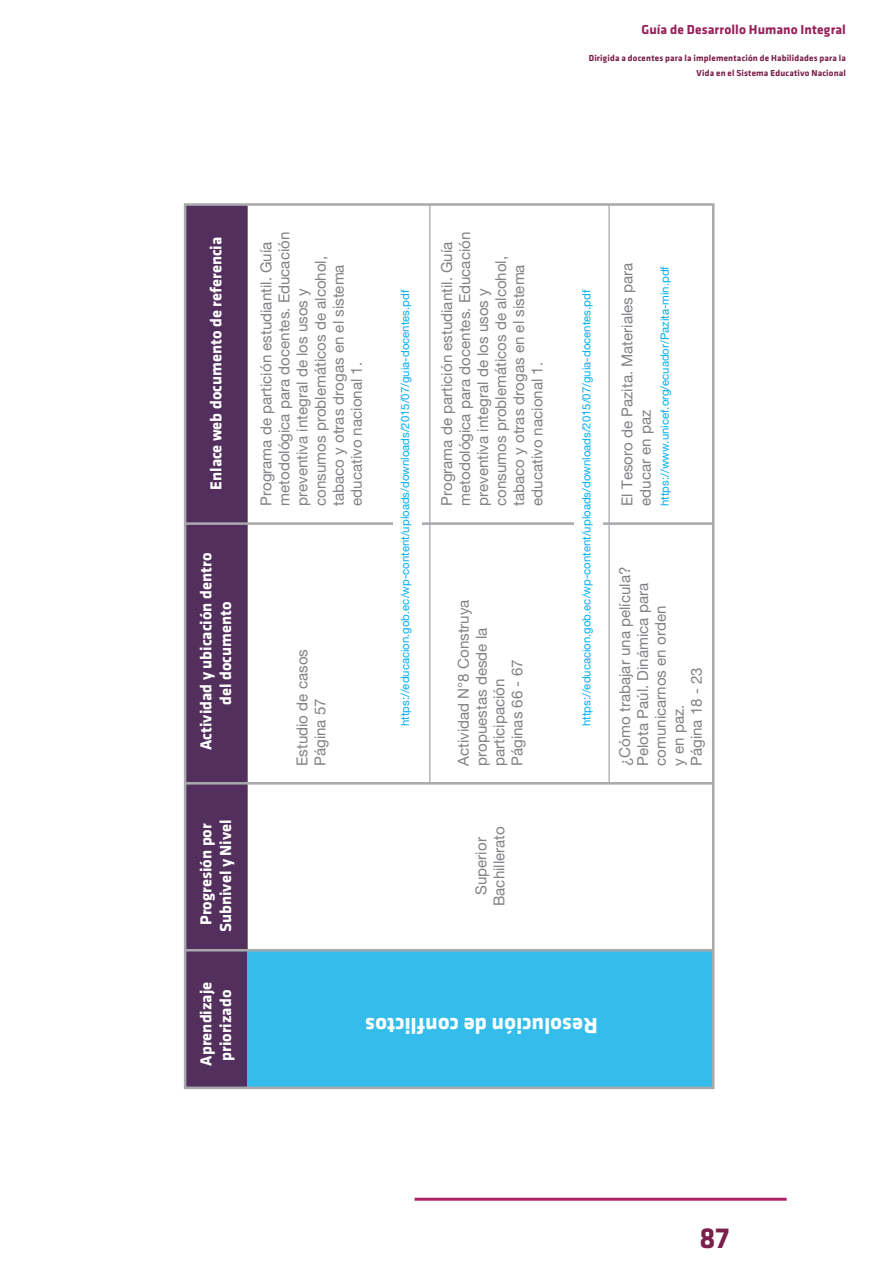
<style>
.page{position:relative;width:893px;height:1263px;background:#fff}
.page>*{position:absolute;margin:0;border:0;box-sizing:border-box;transform-origin:0 0}
.t1{font:700 30px "Klavika";color:#7b204b}
.t2{font:22.65px "Klavika Bold Bold OSF";color:#fff}
.t3{font:16.5px/19.8px "Klavika Bold Bold OSF";color:#fff;text-align:center}
.t4{font:15.15px/18px "Helvetica Neue LT Std";color:#808285}
.t5{font:700 13.5px "Klavika";letter-spacing:.005em;color:#96215a}
.t6{font:11.4px "Helvetica Neue LT Std";color:#00aeef}
.t7{font:700 9px/15px "Klavika";letter-spacing:.02em;color:#7b204b;text-align:right}
</style>
<div class="page">
<hr style="left:415px;top:1198px;width:372px;height:3px;background:#ad2167">
<div style="left:188px;top:207px;width:60px;height:878px;background:#532f5d"></div>
<div style="left:248px;top:950px;width:465px;height:138px;background:#34bdeb"></div>
<hr style="left:185px;top:949px;width:528px;height:2px;background:#a8a9ad">
<hr style="left:185px;top:782px;width:528px;height:2px;background:#a8a9ad">
<hr style="left:185px;top:522px;width:528px;height:3px;background:#a8a9ad">
<hr style="left:429px;top:205px;width:1px;height:577px;background:#a8a9ad">
<hr style="left:608px;top:205px;width:2px;height:577px;background:#a8a9ad">
<div style="left:184px;top:203px;width:530px;height:886px;border:3px solid #a8a9ad"></div>
<div style="left:574px;top:298px;width:29px;height:448px;background:#fff"></div>
<div style="left:393px;top:298px;width:29px;height:448px;background:#fff"></div>
<p class="t5" style="left:642px;top:22px;width:206px">Guía de Desarrollo Humano Integral</p>
<p class="t7" style="left:589px;top:50px;width:259px">Dirigida a docentes para la implementación de Habilidades para la<br>Vida en el Sistema Educativo Nacional</p>
<p class="t3" style="left:206px;top:490px;width:255px;rotate:-90deg">Enlace web documento de referencia</p>
<p class="t3" style="left:196px;top:750px;width:199px;rotate:-90deg">Actividad y ubicación dentro del documento</p>
<p class="t3" style="left:196px;top:932px;width:114px;rotate:-90deg">Progresión por<br>Subnivel y Nivel</p>
<p class="t3" style="left:196px;top:1065px;width:85px;text-align:left;rotate:-90deg">Aprendizaje priorizado</p>
<p class="t4" style="left:257px;top:506px;width:276px;rotate:-90deg">Programa de partición estudiantil. Guía metodológica para docentes. Educación preventiva integral de los usos y consumos problemáticos de alcohol, tabaco y otras drogas en el sistema educativo nacional 1.</p>
<p class="t4" style="left:437px;top:506px;width:276px;rotate:-90deg">Programa de partición estudiantil. Guía metodológica para docentes. Educación preventiva integral de los usos y consumos problemáticos de alcohol, tabaco y otras drogas en el sistema educativo nacional 1.</p>
<p class="t6" style="left:398px;top:726px;width:438px;rotate:-90deg">https://educacion.gob.ec/wp-content/uploads/downloads/2015/07/guia-docentes.pdf</p>
<p class="t6" style="left:579px;top:726px;width:438px;rotate:-90deg">https://educacion.gob.ec/wp-content/uploads/downloads/2015/07/guia-docentes.pdf</p>
<p class="t4" style="left:454px;top:766px;width:168px;rotate:-90deg">Actividad N°8 Construya propuestas desde la participación<br>Páginas 66 - 67</p>
<p class="t4" style="left:293px;top:766px;width:118px;rotate:-90deg">Estudio de casos<br>Página 57</p>
<p class="t4" style="left:472px;top:906px;width:81px;text-align:center;rotate:-90deg">Superior<br>Bachillerato</p>
<p class="t4" style="left:618px;top:506px;width:245px;rotate:-90deg">El Tesoro de Pazita. Materiales para educar en paz</p>
<p class="t6" style="left:658px;top:506px;width:241px;rotate:-90deg">https://www.unicef.org/ecuador/Pazita-min.pdf</p>
<p class="t4" style="left:616px;top:766px;width:201px;rotate:-90deg">¿Cómo trabajar una película?<br>Pelota Paúl. Dinámica para comunicarnos en orden<br>y en paz.<br>Página 18 - 23</p>
<p class="t2" style="left:598px;top:1038px;width:234px;rotate:-180deg">Resolución de conflictos</p>
<h1 class="t1" style="left:699px;top:1222px;width:31px">87</h1>
</div>
